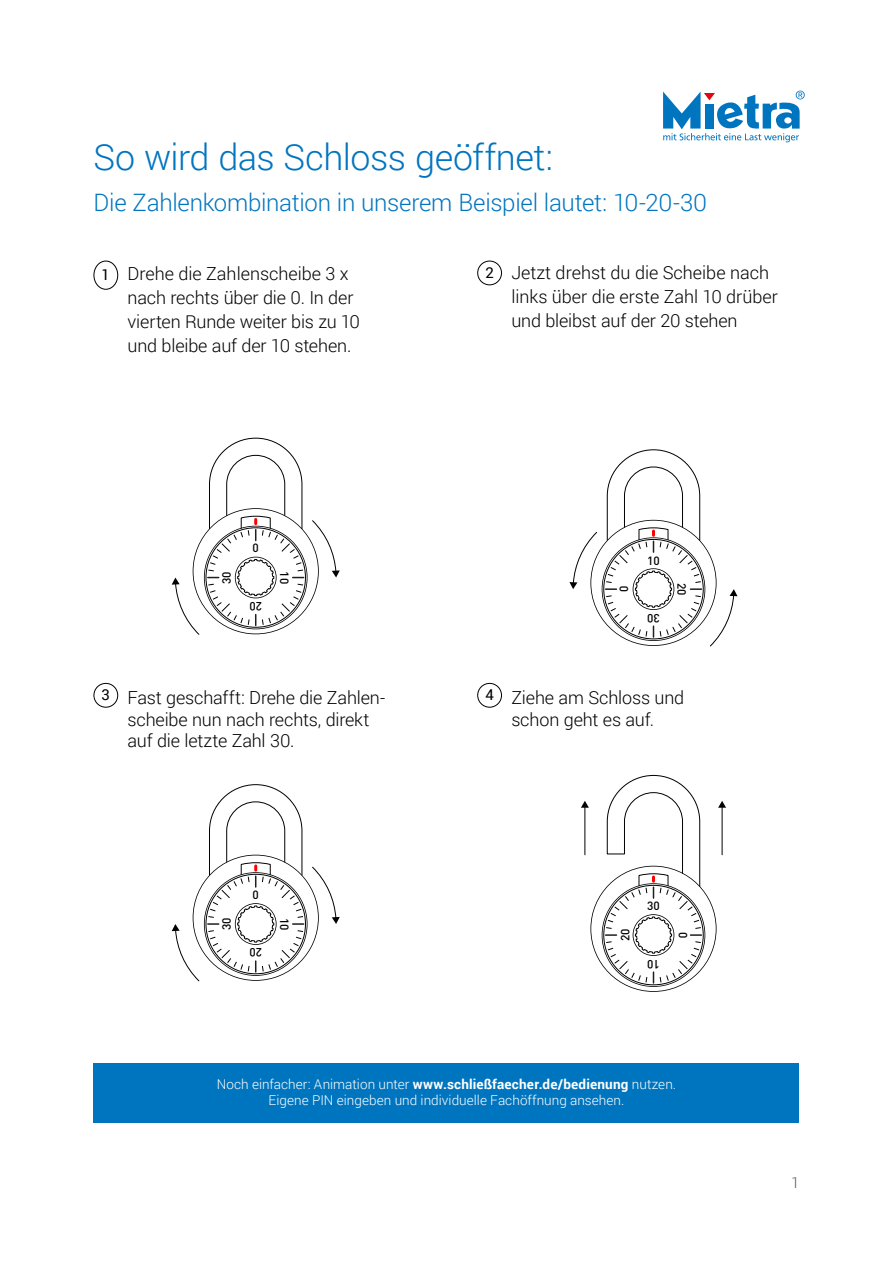
<style>
.page{position:relative;width:893px;height:1263px;background:#fff}
.page>*{position:absolute;margin:0;border:0;box-sizing:border-box;transform-origin:0 0}
.t1{font:300 36px "Roboto";letter-spacing:-.015em;color:#0075bf}
.t2{font:300 24px "Roboto";letter-spacing:-.01em;color:#0075bf}
.t3{font:300 18px/24px "Roboto";letter-spacing:-.005em;color:#000}
.t4{font:15px "Roboto";color:#000}
.t5{font:300 15px "Roboto";color:#575756}
.t6{font:300 13.5px/16.2px "Roboto";letter-spacing:.005em;color:#fff;text-align:center}
.t7{font:500 11.85px "DIN Pro";color:#020203}
.s1{font-weight:700}
</style>
<div class="page">
<svg style="left:581px;top:775px;width:145px;height:217px"></svg>
<svg style="left:663px;top:91px;width:142px;height:51px"></svg>
<svg style="left:172px;top:437px;width:168px;height:198px"></svg>
<svg style="left:172px;top:784px;width:168px;height:198px"></svg>
<svg style="left:569px;top:449px;width:168px;height:198px"></svg>
<div style="left:477px;top:683px;width:25px;height:24px;border:1px solid #000;border-radius:50%"></div>
<div style="left:477px;top:261px;width:25px;height:24px;border:1px solid #000;border-radius:50%"></div>
<div style="left:94px;top:261px;width:24px;height:29px;border:1px solid #000;border-radius:50%"></div>
<div style="left:94px;top:683px;width:24px;height:24px;border:1px solid #000;border-radius:50%"></div>
<div style="left:94px;top:1063px;width:705px;height:60px;background:#0075bf"></div>
<h1 class="t1" style="left:94px;top:132px;width:461px">So wird das Schloss geöffnet:</h1>
<h2 class="t2" style="left:94px;top:186px;width:615px">Die Zahlenkombination in unserem Beispiel lautet: 10-20-30</h2>
<p class="t4" style="left:102px;top:264px;width:10px">1</p>
<p class="t3" style="left:128px;top:261px;width:223px">Drehe die Zahlenscheibe 3 x</p>
<p class="t4" style="left:485px;top:262px;width:10px">2</p>
<p class="t3" style="left:128px;top:285px;width:234px">nach rechts über die 0. In der vierten Runde weiter bis zu 10 und bleibe auf der 10 stehen.</p>
<p class="t3" style="left:511px;top:260px;width:268px">Jetzt drehst du die Scheibe nach links über die erste Zahl 10 drüber und bleibst auf der 20 stehen</p>
<p class="t7" style="left:218px;top:584px;width:14px;rotate:-90deg">30</p>
<p class="t7" style="left:253px;top:540px;width:8px">0</p>
<p class="t7" style="left:262px;top:614px;width:14px;rotate:-180deg">20</p>
<p class="t7" style="left:293px;top:571px;width:14px;rotate:90deg">10</p>
<p class="t4" style="left:102px;top:684px;width:10px">3</p>
<p class="t3" style="left:128px;top:686px;width:258px;line-height:21.6px">Fast geschafft: Drehe die Zahlen&shy;scheibe nun nach rechts, direkt auf die letzte Zahl 30.</p>
<p class="t7" style="left:616px;top:592px;width:8px;rotate:-90deg">0</p>
<p class="t7" style="left:647px;top:552px;width:14px">10</p>
<p class="t7" style="left:660px;top:626px;width:14px;rotate:-180deg">30</p>
<p class="t7" style="left:690px;top:583px;width:14px;rotate:90deg">20</p>
<p class="t4" style="left:485px;top:684px;width:10px">4</p>
<p class="t3" style="left:511px;top:686px;width:174px;line-height:21.6px">Ziehe am Schloss und schon geht es auf.</p>
<p class="t7" style="left:218px;top:930px;width:14px;rotate:-90deg">30</p>
<p class="t7" style="left:253px;top:886px;width:8px">0</p>
<p class="t7" style="left:262px;top:960px;width:14px;rotate:-180deg">20</p>
<p class="t7" style="left:293px;top:918px;width:14px;rotate:90deg">10</p>
<p class="t7" style="left:617px;top:941px;width:14px;rotate:-90deg">20</p>
<p class="t7" style="left:647px;top:898px;width:14px">30</p>
<p class="t7" style="left:660px;top:972px;width:14px;rotate:-180deg">10</p>
<p class="t7" style="left:691px;top:932px;width:8px;rotate:90deg">0</p>
<p class="t6" style="left:217px;top:1075px;width:461px">Noch einfacher: Animation unter <span class="s1">www.schließfaecher.de/bedienung</span> nutzen.<br>Eigene PIN eingeben und individuelle Fachöffnung ansehen.</p>
<p class="t5" style="left:791px;top:1172px;width:10px">1</p>
</div>
